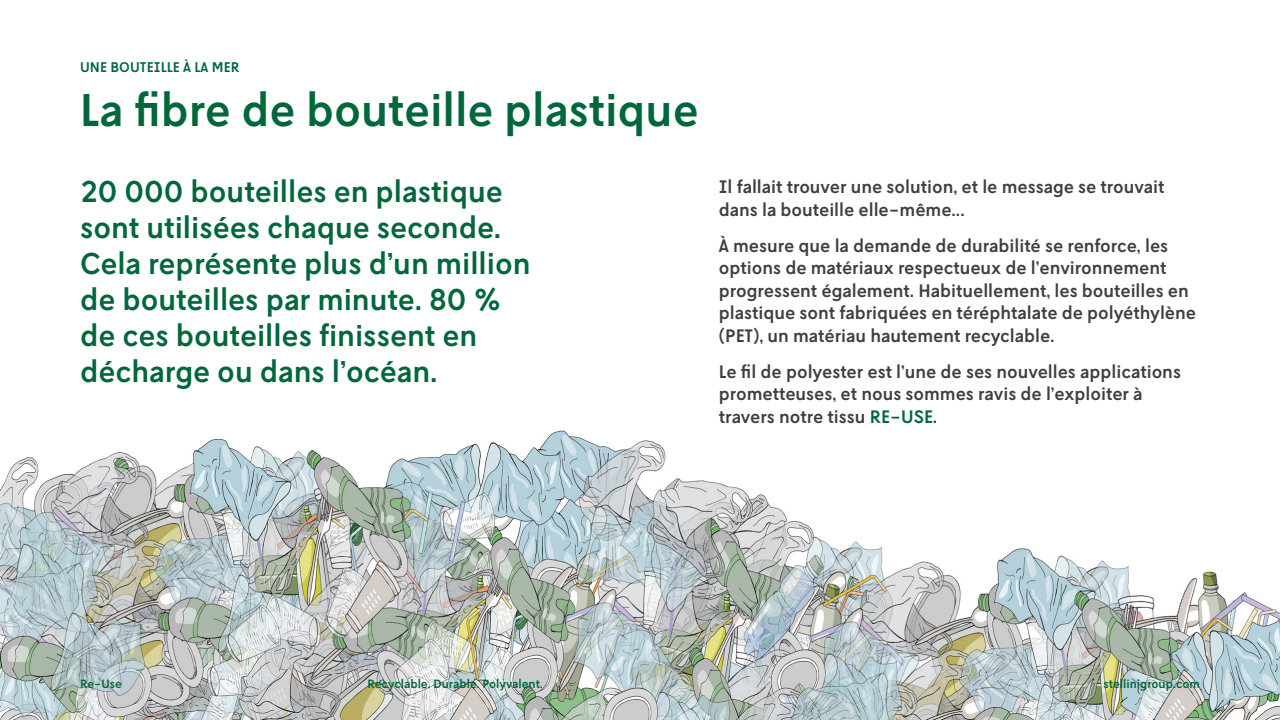
<style>
.page{position:relative;width:1280px;height:720px;background:#fff}
.page>*{position:absolute;margin:0;border:0;box-sizing:border-box;transform-origin:0 0}
.Titels{font:500 45.8px "L10";color:#00673b}
.t1{font:500 30px/36px "L10";color:#00673b}
.t2{font:500 18px/22.5px "L10";color:#3f3f41}
.Titels-2{font:500 14px "L10";letter-spacing:.01em;color:#00673b}
.t3{font:500 12px "L10";color:#00673b}
.s1{color:#00673b}
</style>
<div class="page">
<img style="left:0;top:430px;width:1280px;height:290px">
<p class="Titels-2" style="left:80px;top:59px;width:161px">UNE BOUTEILLE À LA MER</p>
<p class="Titels" style="left:80px;top:84px;width:620px">La fibre de bouteille plastique</p>
<p class="t1" style="left:80px;top:174px;width:452px">20 000 bouteilles en plastique sont utilisées chaque seconde.<br>Cela représente plus d’un million de bouteilles par minute. 80 % de ces bouteilles finissent en décharge ou dans l’océan.</p>
<p class="t2" style="left:719px;top:176px;width:447px">Il fallait trouver une solution, et le message se trouvait dans la bouteille elle-même...</p>
<p class="t2" style="left:719px;top:234px;width:479px">À mesure que la demande de durabilité se renforce, les options de matériaux respectueux de l’environnement progressent également. Habituellement, les bouteilles en plastique sont fabriquées en téréphtalate de polyéthylène (PET), un matériau hautement recyclable.</p>
<p class="t2" style="left:719px;top:360px;width:464px">Le fil de polyester est l’une de ses nouvelles applications prometteuses, et nous sommes ravis de l’exploiter à travers notre tissu <span class="s1">RE-USE</span>.</p>
<p class="t3" style="left:80px;top:677px;width:43px">Re-Use</p>
<p class="t3" style="left:368px;top:677px;width:177px">Recyclable. Durable. Polyvalent.</p>
<p class="t3" style="left:1104px;top:677px;width:98px">stellinigroup.com</p>
</div>
